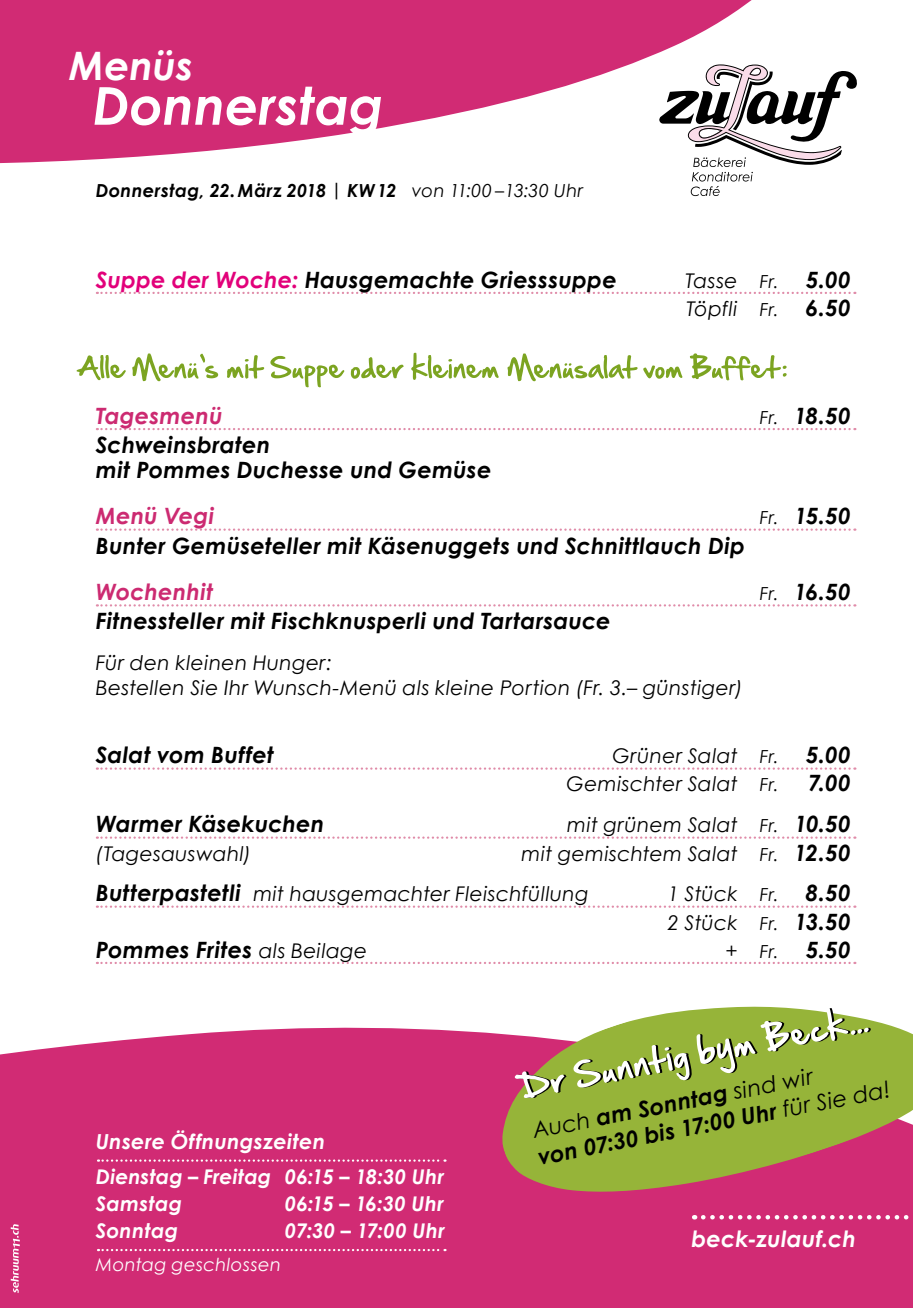
<style>
.page{position:relative;width:913px;height:1308px;background:#fff}
.page>*{position:absolute;margin:0;border:0;box-sizing:border-box;transform-origin:0 0}
.t1{font:italic 700 52.2px "Century Gothic";color:#fff}
.t2{font:italic 700 39.15px "Century Gothic";letter-spacing:-.005em;color:#fff}
.t3{font:italic 700 22.5px/27px "Century Gothic";letter-spacing:.01em;color:#000}
.t4{font:italic 700 22.5px "Century Gothic";letter-spacing:.005em;color:#cc2a71}
.t5{font:italic 700 22.5px "Century Gothic";letter-spacing:.01em;color:#fff}
.t6{font:italic 700 20.7px "Century Gothic";letter-spacing:.015em;color:#fff}
.t7{font:italic 20.25px/28.1px "Century Gothic";letter-spacing:.015em;color:#000}
.t8{font:italic 700 20.25px/27px "Century Gothic";letter-spacing:.01em;color:#fff}
.t9{font:italic 700 18px "Century Gothic";letter-spacing:.02em;color:#000}
.t10{font:italic 18px "Century Gothic";letter-spacing:.02em;color:#fff}
.s1{font-weight:400}
.s2{color:#e2007a}
.s3{font-size:18px}
.s4{font-weight:700;font-size:22.5px}
.s5{font-weight:400;font-size:18px}
.s6{font-weight:400;font-size:20.25px}
</style>
<div class="page">
<div style="left:0;top:1027px;width:912px;height:280px;background:#d12b74"></div>
<svg style="left:11px;top:1224px;width:9px;height:69px"></svg>
<svg style="left:702px;top:1215px;width:211px;height:4px"></svg>
<svg style="left:500px;top:1006px;width:412px;height:186px;background:#a99550"></svg>
<svg style="left:514px;top:1008px;width:356px;height:90px"></svg>
<svg style="left:98px;top:1159px;width:347px;height:2px"></svg>
<svg style="left:98px;top:1248px;width:347px;height:3px"></svg>
<svg style="left:0;top:0;width:752px;height:164px;fill:#d12b74"></svg>
<svg style="left:659px;top:64px;width:197px;height:132px"></svg>
<svg style="left:97px;top:292px;width:758px;height:2px"></svg>
<svg style="left:97px;top:428px;width:758px;height:2px"></svg>
<svg style="left:97px;top:528px;width:758px;height:3px"></svg>
<svg style="left:97px;top:604px;width:758px;height:2px"></svg>
<svg style="left:97px;top:767px;width:758px;height:2px"></svg>
<svg style="left:97px;top:836px;width:758px;height:2px"></svg>
<svg style="left:97px;top:905px;width:758px;height:2px"></svg>
<svg style="left:97px;top:961px;width:758px;height:3px"></svg>
<svg style="left:76px;top:353px;width:710px;height:34px"></svg>
<h2 class="t2" style="left:69px;top:41px;width:125px">Menüs</h2>
<h1 class="t1" style="left:93px;top:72px;width:292px">Donnerstag</h1>
<p class="t9" style="left:96px;top:179px;width:489px">Donnerstag, 22.März 2018 | KW12 <span class="s1">von 11:00 –13:30 Uhr</span></p>
<p class="t3" style="left:96px;top:265px;width:522px"><span class="s2">Suppe der Woche:</span> Hausgemachte Griesssuppe</p>
<p class="t7" style="left:685px;top:266px;width:167px">Tasse <span class="s3">Fr.</span> <span class="s4">5.00<br></span>Töpfli <span class="s3">Fr.</span> <span class="s4">6.50</span></p>
<p class="t4" style="left:96px;top:401px;width:128px">Tagesmenü</p>
<p class="t3" style="left:759px;top:401px;width:92px"><span class="s5">Fr.</span> 18.50</p>
<p class="t3" style="left:96px;top:432px;width:397px;line-height:24.8px">Schweinsbraten<br>mit Pommes Duchesse und Gemüse</p>
<p class="t4" style="left:96px;top:502px;width:120px">Menü Vegi</p>
<p class="t3" style="left:759px;top:502px;width:92px"><span class="s5">Fr.</span> 15.50</p>
<p class="t3" style="left:96px;top:531px;width:650px">Bunter Gemüseteller mit Käsenuggets und Schnittlauch Dip</p>
<p class="t4" style="left:96px;top:577px;width:119px">Wochenhit</p>
<p class="t3" style="left:759px;top:578px;width:92px"><span class="s5">Fr.</span> 16.50</p>
<p class="t3" style="left:96px;top:607px;width:516px">Fitnessteller mit Fischknusperli und Tartarsauce</p>
<p class="t7" style="left:96px;top:650px;width:648px;line-height:24.8px">Für den kleinen Hunger:<br>Bestellen Sie Ihr Wunsch-Menü als kleine Portion (Fr. 3.– günstiger)</p>
<p class="t3" style="left:96px;top:741px;width:180px">Salat vom Buffet</p>
<p class="t7" style="left:566px;top:741px;width:285px;text-indent:46px">Grüner Salat <span class="s3">Fr.</span> <span class="s4">5.00<br></span>Gemischter Salat <span class="s3">Fr.</span></p>
<p class="t3" style="left:807px;top:769px;width:44px">7.00</p>
<p class="t3" style="left:96px;top:810px;width:230px">Warmer Käsekuchen</p>
<p class="t7" style="left:567px;top:810px;width:285px">mit grünem Salat <span class="s3">Fr.</span> <span class="s4">10.50</span></p>
<p class="t7" style="left:96px;top:839px;width:157px">(Tagesauswahl)</p>
<p class="t7" style="left:96px;top:832px;width:756px;line-height:40.9px;text-indent:425px">mit gemischtem Salat <span class="s3">Fr.</span> <span class="s4">12.50<br>Butterpastetli</span> mit hausgemachter Fleischfüllung</p>
<p class="t7" style="left:667px;top:879px;width:184px">1 Stück <span class="s3">Fr.</span> <span class="s4">8.50<br></span>2 Stück <span class="s3">Fr.</span> <span class="s4">13.50</span></p>
<p class="t3" style="left:96px;top:935px;width:273px">Pommes Frites <span class="s6">als Beilage</span></p>
<p class="t3" style="left:725px;top:935px;width:127px"><span class="s6">+</span> <span class="s5">Fr.</span> 5.50</p>
<p class="t6" style="left:96px;top:1128px;width:231px">Unsere Öffnungszeiten</p>
<p class="t8" style="left:96px;top:1162px;width:350px">Dienstag – Freitag 06:15 – 18:30 Uhr<br>Samstag</p>
<p class="t8" style="left:285px;top:1189px;width:160px">06:15 – 16:30 Uhr</p>
<p class="t8" style="left:96px;top:1216px;width:84px">Sonntag</p>
<p class="t8" style="left:285px;top:1216px;width:161px">07:30 – 17:00 Uhr</p>
<p class="t10" style="left:96px;top:1253px;width:187px">Montag geschlossen</p>
<p class="t3" style="left:530px;top:1116px;width:360px;rotate:-11deg"><span class="s1">Auch</span> am Sonntag <span class="s1">sind wir<br></span>von 07:30 bis 17:00 Uhr <span class="s1">für Sie da!</span></p>
<p class="t5" style="left:691px;top:1224px;width:166px">beck-zulauf.ch</p>
</div>
